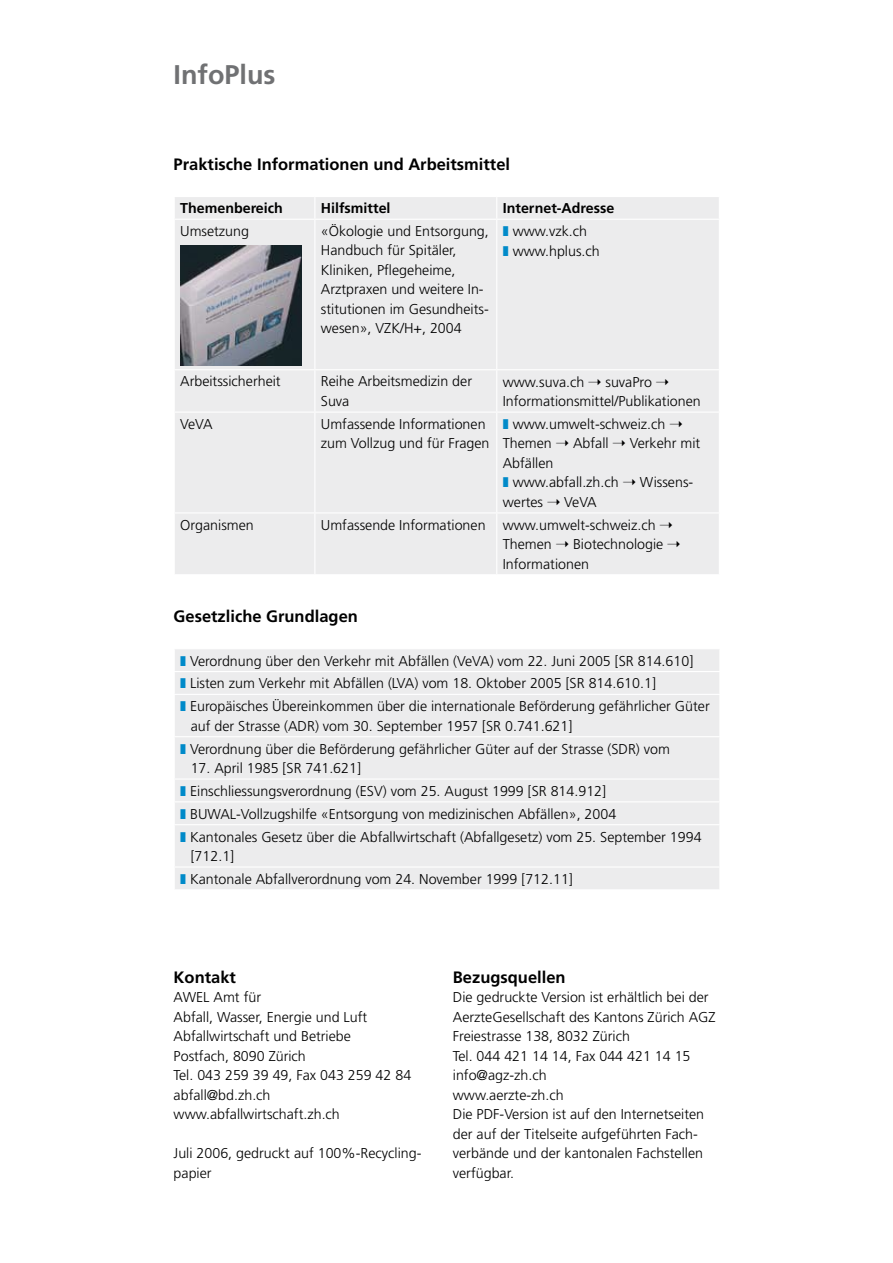
<style>
.page{position:relative;width:893px;height:1263px;background:#fff}
.page>*{position:absolute;margin:0;border:0;box-sizing:border-box;transform-origin:0 0}
.t1{font:700 27px "Frutiger";color:#707173}
.t2{font:700 16.5px "Frutiger";color:#000}
.t3{font:300 14.25px/19.5px "Frutiger";color:#000}
.t4{font:700 14.25px "Frutiger";color:#000}
</style>
<div class="page">
<div style="left:175px;top:649px;width:544px;height:240px;background:#ececed"></div>
<hr style="left:174px;top:671px;width:546px;height:1px;background:#fff">
<hr style="left:174px;top:694px;width:546px;height:1px;background:#fff">
<hr style="left:174px;top:736px;width:546px;height:1px;background:#fff">
<hr style="left:174px;top:778px;width:546px;height:2px;background:#fff">
<hr style="left:174px;top:801px;width:546px;height:1px;background:#fff">
<hr style="left:174px;top:824px;width:546px;height:1px;background:#fff">
<hr style="left:174px;top:866px;width:546px;height:1px;background:#fff">
<div style="left:175px;top:197px;width:544px;height:377px;background:#ececed"></div>
<svg style="left:314px;top:197px;width:1px;height:22px"></svg>
<svg style="left:496px;top:197px;width:1px;height:22px"></svg>
<hr style="left:174px;top:219px;width:141px;height:1px;background:#fff">
<hr style="left:315px;top:219px;width:182px;height:1px;background:#fff">
<hr style="left:314px;top:220px;width:1px;height:149px;background:#fff">
<hr style="left:497px;top:219px;width:223px;height:1px;background:#fff">
<hr style="left:496px;top:220px;width:1px;height:149px;background:#fff">
<hr style="left:174px;top:369px;width:141px;height:1px;background:#fff">
<hr style="left:315px;top:369px;width:182px;height:1px;background:#fff">
<hr style="left:314px;top:370px;width:1px;height:41px;background:#fff">
<hr style="left:497px;top:369px;width:223px;height:1px;background:#fff">
<hr style="left:496px;top:370px;width:1px;height:41px;background:#fff">
<hr style="left:174px;top:411px;width:141px;height:2px;background:#fff">
<hr style="left:315px;top:411px;width:182px;height:2px;background:#fff">
<hr style="left:314px;top:413px;width:1px;height:99px;background:#fff">
<hr style="left:497px;top:411px;width:223px;height:2px;background:#fff">
<hr style="left:496px;top:413px;width:1px;height:99px;background:#fff">
<hr style="left:174px;top:512px;width:141px;height:1px;background:#fff">
<hr style="left:315px;top:512px;width:182px;height:1px;background:#fff">
<hr style="left:314px;top:513px;width:1px;height:61px;background:#fff">
<hr style="left:497px;top:512px;width:223px;height:1px;background:#fff">
<hr style="left:496px;top:513px;width:1px;height:61px;background:#fff">
<img style="left:180px;top:246px;width:121px;height:120px">
<svg style="left:181px;top:655px;width:5px;height:10px"></svg>
<svg style="left:181px;top:678px;width:5px;height:10px"></svg>
<svg style="left:181px;top:701px;width:5px;height:10px"></svg>
<svg style="left:181px;top:743px;width:5px;height:10px"></svg>
<svg style="left:181px;top:786px;width:5px;height:10px"></svg>
<svg style="left:181px;top:809px;width:5px;height:10px"></svg>
<svg style="left:181px;top:831px;width:5px;height:10px"></svg>
<svg style="left:181px;top:874px;width:5px;height:10px"></svg>
<svg style="left:503px;top:226px;width:5px;height:10px"></svg>
<svg style="left:503px;top:245px;width:5px;height:11px"></svg>
<svg style="left:589px;top:378px;width:12px;height:7px"></svg>
<svg style="left:656px;top:378px;width:13px;height:7px"></svg>
<svg style="left:503px;top:419px;width:5px;height:10px"></svg>
<svg style="left:670px;top:421px;width:12px;height:6px"></svg>
<svg style="left:556px;top:440px;width:13px;height:7px"></svg>
<svg style="left:613px;top:440px;width:12px;height:7px"></svg>
<svg style="left:503px;top:477px;width:5px;height:10px"></svg>
<svg style="left:623px;top:479px;width:12px;height:7px"></svg>
<svg style="left:548px;top:499px;width:12px;height:6px"></svg>
<svg style="left:660px;top:522px;width:12px;height:6px"></svg>
<svg style="left:556px;top:541px;width:13px;height:6px"></svg>
<svg style="left:668px;top:541px;width:12px;height:6px"></svg>
<h1 class="t1" style="left:174px;top:59px;width:104px">InfoPlus</h1>
<p class="t2" style="left:174px;top:154px;width:338px">Praktische Informationen und Arbeitsmittel</p>
<p class="t4" style="left:180px;top:200px;width:104px">Themenbereich</p>
<p class="t4" style="left:321px;top:200px;width:71px">Hilfsmittel</p>
<p class="t4" style="left:503px;top:200px;width:113px">Internet-Adresse</p>
<p class="t3" style="left:180px;top:221px;width:70px">Umsetzung</p>
<p class="t3" style="left:321px;top:221px;width:169px">«Ökologie und Entsorgung,<br>Handbuch für Spitäler,<br>Kliniken, Pflegeheime,<br>Arztpraxen und weitere In&shy;stitutionen im Gesundheits&shy;wesen», VZK/H+, 2004</p>
<p class="t3" style="left:513px;top:222px;width:89px">www.vzk.ch www.hplus.ch</p>
<p class="t3" style="left:180px;top:372px;width:102px">Arbeitssicherheit</p>
<p class="t3" style="left:321px;top:372px;width:153px">Reihe Arbeitsmedizin der<br>Suva</p>
<p class="t3" style="left:503px;top:372px;width:83px">www.suva.ch</p>
<p class="t3" style="left:503px;top:372px;width:199px;text-indent:103px">suvaPro<br>Informationsmittel/Publikationen</p>
<p class="t3" style="left:180px;top:414px;width:34px">VeVA</p>
<p class="t3" style="left:321px;top:414px;width:170px">Umfassende Informationen zum Vollzug und für Fragen</p>
<p class="t3" style="left:503px;top:414px;width:164px;text-indent:10px">www.umwelt-schweiz.ch<br>Themen</p>
<p class="t3" style="left:573px;top:434px;width:37px">Abfall</p>
<p class="t3" style="left:630px;top:434px;width:72px">Verkehr mit</p>
<p class="t3" style="left:513px;top:453px;width:108px;text-indent:-10px">Abfällen www.abfall.zh.ch</p>
<p class="t3" style="left:640px;top:473px;width:55px">Wissens-</p>
<p class="t3" style="left:503px;top:492px;width:42px">wertes</p>
<p class="t3" style="left:564px;top:492px;width:34px">VeVA</p>
<p class="t3" style="left:180px;top:515px;width:75px">Organismen</p>
<p class="t3" style="left:503px;top:515px;width:154px;text-indent:-182px">Umfassende Informationen www.umwelt-schweiz.ch<br>Themen</p>
<p class="t3" style="left:503px;top:535px;width:162px;text-indent:70px">Biotechnologie<br>Informationen</p>
<p class="t2" style="left:174px;top:606px;width:186px">Gesetzliche Grundlagen</p>
<p class="t3" style="left:190px;top:649px;width:521px;line-height:22.8px">Verordnung über den Verkehr mit Abfällen (VeVA) vom 22. Juni 2005 [SR 814.610]<br>Listen zum Verkehr mit Abfällen (LVA) vom 18. Oktober 2005 [SR 814.610.1]<br>Europäisches Übereinkommen über die internationale Beförderung gefährlicher Güter</p>
<p class="t3" style="left:190px;top:715px;width:481px;line-height:22.8px">auf der Strasse (ADR) vom 30. September 1957 [SR 0.741.621]<br>Verordnung über die Beförderung gefährlicher Güter auf der Strasse (SDR) vom</p>
<p class="t3" style="left:190px;top:757px;width:513px;line-height:22.8px">17. April 1985 [SR 741.621]<br>Einschliessungsverordnung (ESV) vom 25. August 1999 [SR 814.912] BUWAL-Vollzugshilfe «Entsorgung von medizinischen Abfällen», 2004<br>Kantonales Gesetz über die Abfallwirtschaft (Abfallgesetz) vom 25. September 1994</p>
<p class="t3" style="left:190px;top:845px;width:384px;line-height:22.8px">[712.1]<br>Kantonale Abfallverordnung vom 24. November 1999 [712.11]</p>
<p class="t2" style="left:174px;top:967px;width:64px">Kontakt</p>
<p class="t3" style="left:174px;top:988px;width:239px">AWEL Amt für<br>Abfall, Wasser, Energie und Luft<br>Abfallwirtschaft und Betriebe<br>Postfach, 8090 Zürich<br>Tel. 043 259 39 49, Fax 043 259 42 84 abfall@bd.zh.ch www.abfallwirtschaft.zh.ch</p>
<p class="t3" style="left:174px;top:1144px;width:249px">Juli 2006, gedruckt auf 100%-Recycling&shy;papier</p>
<p class="t2" style="left:453px;top:967px;width:114px">Bezugsquellen</p>
<p class="t3" style="left:453px;top:988px;width:264px">Die gedruckte Version ist erhältlich bei der<br>AerzteGesellschaft des Kantons Zürich AGZ<br>Freiestrasse 138, 8032 Zürich<br>Tel. 044 421 14 14, Fax 044 421 14 15 info@agz-zh.ch<br>www.aerzte-zh.ch<br>Die PDF-Version ist auf den Internetseiten der auf der Titelseite aufgeführten Fach&shy;verbände und der kantonalen Fachstellen verfügbar.</p>
</div>
